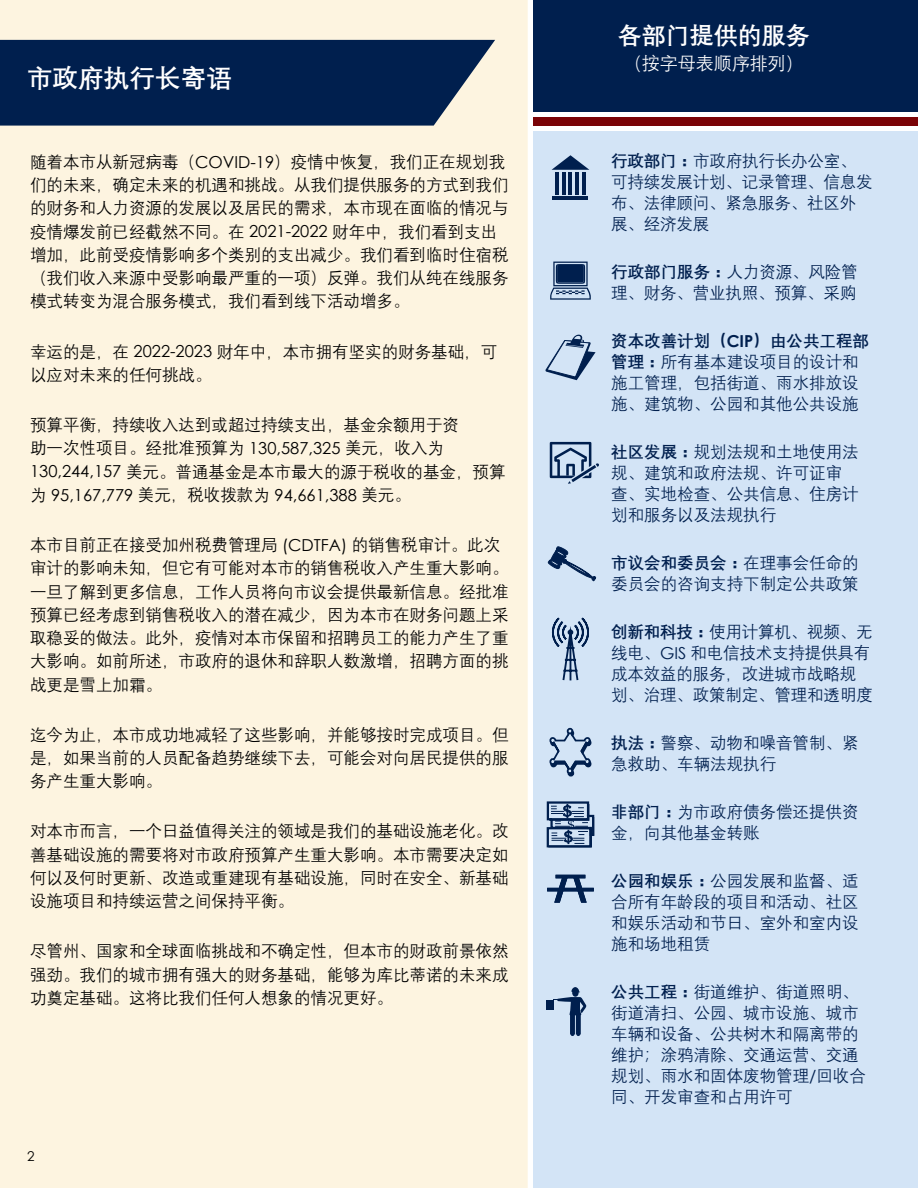
<style>
.page{position:relative;width:918px;height:1188px;background:#fff}
.page>*{position:absolute;margin:0;border:0;box-sizing:border-box;transform-origin:0 0}
.t1{font:700 25.5px "Deng Xian";letter-spacing:.005em;color:#fff}
.t2{font:700 24px "Deng Xian";color:#fff}
.t3{font:18px "Deng Xian";color:#fff}
.t4{font:16.5px/23.2px "Deng Xian";color:#000}
.t5{font:16.5px/21px "Deng Xian";color:#001f4e}
.t6{font:16.5px "Century Gothic";color:#000}
.t7{font:13.5px "Century Gothic";color:#000}
.s1{font-family:"Century Gothic"}
.s2{font-family:"Deng Xian"}
.s3{font-weight:700}
.s4{font-family:"Century Gothic";font-weight:700}
</style>
<div class="page">
<div style="left:0;top:0;width:528px;height:1188px;background:#fdf4e0"></div>
<div style="left:533px;top:0;width:385px;height:111px;background:#001f4e"></div>
<div style="left:533px;top:117px;width:385px;height:9px;background:#7a0306"></div>
<div style="left:0;top:40px;width:495px;height:86px;background:#001f4e"></div>
<div style="left:533px;top:132px;width:385px;height:1056px;background:#d3e4f6"></div>
<svg style="left:553px;top:987px;width:33px;height:49px"></svg>
<div style="left:546px;top:1000px;width:8px;height:10px;background:#001f4e"></div>
<svg style="left:547px;top:875px;width:47px;height:28px"></svg>
<svg style="left:552px;top:155px;width:37px;height:15px"></svg>
<hr style="left:553px;top:196px;width:35px;height:3px;background:#001f4e">
<hr style="left:556px;top:172px;width:3px;height:22px;background:#001f4e">
<hr style="left:562px;top:172px;width:4px;height:22px;background:#001f4e">
<hr style="left:569px;top:172px;width:3px;height:22px;background:#001f4e">
<hr style="left:575px;top:172px;width:4px;height:22px;background:#001f4e">
<hr style="left:582px;top:172px;width:3px;height:22px;background:#001f4e">
<svg style="left:545px;top:335px;width:51px;height:45px"></svg>
<svg style="left:552px;top:617px;width:37px;height:64px"></svg>
<svg style="left:550px;top:262px;width:41px;height:38px"></svg>
<svg style="left:548px;top:546px;width:48px;height:36px"></svg>
<svg style="left:549px;top:727px;width:43px;height:50px"></svg>
<svg style="left:546px;top:801px;width:49px;height:46px"></svg>
<svg style="left:550px;top:442px;width:49px;height:42px"></svg>
<h1 class="t1" style="left:27px;top:61px;width:206px">市政府执行长寄语</h1>
<p class="t4" style="left:30px;top:149px;width:480px">随着本市从新冠病毒（<span class="s1">COVID-19</span>）疫情中恢复，我们正在规划我们的未来，确定未来的机遇和挑战。从我们提供服务的方式到我们的财务和人力资源的发展以及居民的需求，本市现在面临的情况与疫情爆发前已经截然不同。在 <span class="s1">2021-2022</span> 财年中，我们看到支出增加，此前受疫情影响多个类别的支出减少。我们看到临时住宿税（我们收入来源中受影响最严重的一项）反弹。我们从纯在线服务模式转变为混合服务模式，我们看到线下活动增多。</p>
<p class="t4" style="left:30px;top:339px;width:469px">幸运的是，在 <span class="s1">2022-2023</span> 财年中，本市拥有坚实的财务基础，可以应对未来的任何挑战。</p>
<p class="t4" style="left:30px;top:413px;width:477px">预算平衡，持续收入达到或超过持续支出，基金余额用于资<br>助一次性项目。经批准预算为 <span class="s1">130,587,325</span> 美元，收入为<br><span class="s1">130,244,157</span> 美元。普通基金是本市最大的源于税收的基金，预算</p>
<p class="t6" style="left:30px;top:483px;width:382px"><span class="s2">为</span> 95,167,779 <span class="s2">美元，税收拨款为</span> 94,661,388 <span class="s2">美元。</span></p>
<p class="t4" style="left:30px;top:533px;width:480px">本市目前正在接受加州税费管理局 <span class="s1">(CDTFA)</span> 的销售税审计。此次审计的影响未知，但它有可能对本市的销售税收入产生重大影响。一旦了解到更多信息，工作人员将向市议会提供最新信息。经批准预算已经考虑到销售税收入的潜在减少，因为本市在财务问题上采取稳妥的做法。此外，疫情对本市保留和招聘员工的能力产生了重大影响。如前所述，市政府的退休和辞职人数激增，招聘方面的挑战更是雪上加霜。</p>
<p class="t4" style="left:30px;top:722px;width:480px;text-align:justify">迄今为止，本市成功地减轻了这些影响，并能够按时完成项目。但是，如果当前的人员配备趋势继续下去，可能会对向居民提供的服务产生重大影响。</p>
<p class="t4" style="left:30px;top:819px;width:480px;text-align:justify">对本市而言，一个日益值得关注的领域是我们的基础设施老化。改善基础设施的需要将对市政府预算产生重大影响。本市需要决定如何以及何时更新、改造或重建现有基础设施，同时在安全、新基础设施项目和持续运营之间保持平衡。</p>
<p class="t4" style="left:30px;top:939px;width:480px;text-align:justify">尽管州、国家和全球面临挑战和不确定性，但本市的财政前景依然强劲。我们的城市拥有强大的财务基础，能够为库比蒂诺的未来成功奠定基础。这将比我们任何人想象的情况更好。</p>
<p class="t7" style="left:27px;top:1147px;width:9px">2</p>
<h2 class="t2" style="left:618px;top:19px;width:194px">各部门提供的服务</h2>
<p class="t3" style="left:624px;top:51px;width:182px">（按字母表顺序排列）</p>
<p class="t5" style="left:611px;top:150px;width:263px"><span class="s3">行政部门：</span>市政府执行长办公室、可持续发展计划、记录管理、信息发布、法律顾问、紧急服务、社区外展、经济发展</p>
<p class="t5" style="left:611px;top:261px;width:248px"><span class="s3">行政部门服务：</span>人力资源、风险管理、财务、营业执照、预算、采购</p>
<p class="t5" style="left:611px;top:330px;width:259px"><span class="s3">资本改善计划（</span><span class="s4">CIP</span><span class="s3">）由公共工程部管理：</span>所有基本建设项目的设计和施工管理，包括街道、雨水排放设施、建筑物、公园和其他公共设施</p>
<p class="t5" style="left:611px;top:441px;width:249px"><span class="s3">社区发展：</span>规划法规和土地使用法规、建筑和政府法规、许可证审查、实地检查、公共信息、住房计划和服务以及法规执行</p>
<p class="t5" style="left:611px;top:552px;width:249px"><span class="s3">市议会和委员会：</span>在理事会任命的委员会的咨询支持下制定公共政策</p>
<p class="t5" style="left:611px;top:621px;width:263px"><span class="s3">创新和科技：</span>使用计算机、视频、无线电、<span class="s1">GIS</span> 和电信技术支持提供具有成本效益的服务，改进城市战略规划、治理、政策制定、管理和透明度</p>
<p class="t5" style="left:611px;top:732px;width:249px"><span class="s3">执法：</span>警察、动物和噪音管制、紧急救助、车辆法规执行</p>
<p class="t5" style="left:611px;top:801px;width:249px"><span class="s3">非部门：</span>为市政府债务偿还提供资金，向其他基金转账</p>
<p class="t5" style="left:611px;top:870px;width:249px;text-align:justify"><span class="s3">公园和娱乐：</span>公园发展和监督、适合所有年龄段的项目和活动、社区和娱乐活动和节日、室外和室内设施和场地租赁</p>
<p class="t5" style="left:611px;top:981px;width:256px"><span class="s3">公共工程：</span>街道维护、街道照明、街道清扫、公园、城市设施、城市车辆和设备、公共树木和隔离带的维护；涂鸦清除、交通运营、交通规划、雨水和固体废物管理<span class="s1">/</span>回收合同、开发审查和占用许可</p>
</div>
